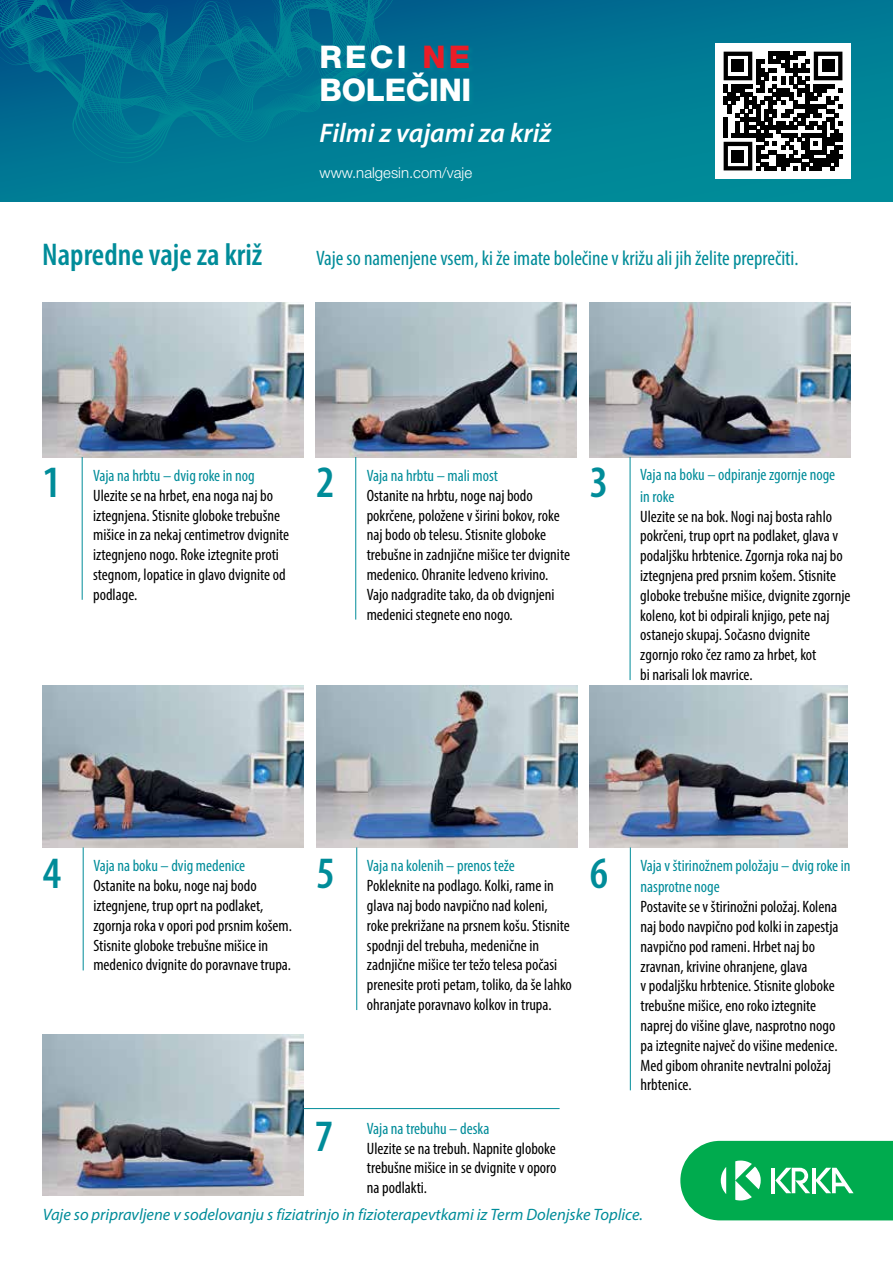
<style>
.page{position:relative;width:893px;height:1263px;background:#fff}
.page>*{position:absolute;margin:0;border:0;box-sizing:border-box;transform-origin:0 0}
.t1{font:600 condensed 45px "Myriad Pro";color:#008c99}
.t2{font:600 condensed 31.5px "Myriad Pro";color:#008c99}
.t3{font:800 31.2px/33.2px "Helvetica Neue LT Pro";letter-spacing:-.01em;color:#fff}
.t4{font:italic 600 27px "Myriad Pro";color:#fff}
.t5{font:condensed 21px "Myriad Pro";color:#008c99}
.t6{font:condensed 16.5px/19.8px "Myriad Pro";color:#000}
.t7{font:condensed 16.5px/21.6px "Myriad Pro";color:#008c99}
.t8{font:italic 16.5px "Myriad Pro";color:#008c99}
.t9{font:300 15px "Helvetica Neue LT Pro";color:#fff}
.s1{color:#ea1d27}
</style>
<div class="page">
<div style="left:0;top:0;width:893px;height:202px;background:linear-gradient(to bottom,#007092,#008a98)"></div>
<svg style="left:680px;top:1141px;width:213px;height:79px"></svg>
<hr style="left:812px;top:1168px;width:3px;height:25px;background:#fff">
<hr style="left:772px;top:1168px;width:3px;height:25px;background:#fff">
<img style="left:42px;top:302px;width:261px;height:155px">
<img style="left:316px;top:302px;width:261px;height:155px">
<img style="left:589px;top:302px;width:261px;height:155px">
<img style="left:42px;top:1034px;width:261px;height:161px">
<img style="left:43px;top:686px;width:260px;height:161px">
<img style="left:316px;top:686px;width:261px;height:161px">
<img style="left:590px;top:686px;width:258px;height:161px">
<div style="left:0;top:138px;width:367px;height:30px;background:#007d95"></div>
<div style="left:0;top:138px;width:366px;height:25px;background:#007c95"></div>
<div style="left:0;top:138px;width:365px;height:17px;background:#007a95"></div>
<svg style="left:0;top:138px;width:364px;height:12px"></svg>
<svg style="left:0;top:127px;width:350px;height:20px;fill:#007894"></svg>
<svg style="left:38px;top:135px;width:420px;height:3px"></svg>
<svg style="left:36px;top:0;width:422px;height:135px;fill:#007994"></svg>
<svg style="left:35px;top:0;width:413px;height:133px;fill:#007a95"></svg>
<svg style="left:33px;top:0;width:411px;height:130px;fill:#007994"></svg>
<svg style="left:0;top:0;width:439px;height:127px"></svg>
<hr style="left:630px;top:457px;width:1px;height:223px;background:#008c99">
<hr style="left:355px;top:457px;width:1px;height:163px;background:#008c99">
<hr style="left:82px;top:457px;width:1px;height:143px;background:#008c99">
<hr style="left:83px;top:847px;width:1px;height:123px;background:#008c99">
<hr style="left:630px;top:847px;width:1px;height:243px;background:#008c99">
<hr style="left:356px;top:847px;width:1px;height:163px;background:#008c99">
<hr style="left:304px;top:1108px;width:256px;height:1px;background:#008c99">
<div style="left:321px;top:45px;width:155px;height:63px;background:#008c99;opacity:.45"></div>
<div style="left:715px;top:43px;width:136px;height:136px;background:#fff"></div>
<svg style="left:724px;top:52px;width:118px;height:118px"></svg>
<div style="left:732px;top:60px;width:12px;height:12px;background:#000"></div>
<div style="left:822px;top:60px;width:12px;height:12px;background:#000"></div>
<div style="left:732px;top:150px;width:12px;height:12px;background:#000"></div>
<h3 class="t3" style="left:320px;top:40px;width:153px">RECI <span class="s1">NE<br></span>BOLEČINI</h3>
<h3 class="t4" style="left:320px;top:116px;width:233px">Filmi z vajami za križ</h3>
<p class="t9" style="left:320px;top:163px;width:154px">www.nalgesin.com/vaje</p>
<h2 class="t2" style="left:42px;top:235px;width:222px">Napredne vaje za križ</h2>
<p class="t5" style="left:316px;top:245px;width:484px">Vaje so namenjene vsem, ki že imate bolečine v križu ali jih želite preprečiti.</p>
<h1 class="t1" style="left:43px;top:454px;width:20px">1</h1>
<h1 class="t1" style="left:316px;top:454px;width:20px">2</h1>
<h1 class="t1" style="left:590px;top:454px;width:20px">3</h1>
<p class="t7" style="left:93px;top:464px;width:163px">Vaja na hrbtu – dvig roke in nog</p>
<p class="t6" style="left:93px;top:485px;width:198px">Ulezite se na hrbet, ena noga naj bo iztegnjena. Stisnite globoke trebušne mišice in za nekaj centimetrov dvignite iztegnjeno nogo. Roke iztegnite proti stegnom, lopatice in glavo dvignite od podlage.</p>
<p class="t7" style="left:367px;top:464px;width:133px">Vaja na hrbtu – mali most</p>
<p class="t6" style="left:367px;top:485px;width:205px">Ostanite na hrbtu, noge naj bodo pokrčene, položene v širini bokov, roke naj bodo ob telesu. Stisnite globoke trebušne in zadnjične mišice ter dvignite medenico. Ohranite ledveno krivino.<br>Vajo nadgradite tako, da ob dvignjeni medenici stegnete eno nogo.</p>
<p class="t7" style="left:640px;top:464px;width:196px">Vaja na boku – odpiranje zgornje noge in roke</p>
<p class="t6" style="left:640px;top:506px;width:212px">Ulezite se na bok. Nogi naj bosta rahlo pokrčeni, trup oprt na podlaket, glava v podaljšku hrbtenice. Zgornja roka naj bo iztegnjena pred prsnim košem. Stisnite globoke trebušne mišice, dvignite zgornje koleno, kot bi odpirali knjigo, pete naj ostanejo skupaj. Sočasno dvignite zgornjo roko čez ramo za hrbet, kot<br>bi narisali lok mavrice.</p>
<h1 class="t1" style="left:43px;top:845px;width:20px">4</h1>
<h1 class="t1" style="left:316px;top:845px;width:20px">5</h1>
<h1 class="t1" style="left:590px;top:845px;width:20px">6</h1>
<p class="t7" style="left:367px;top:855px;width:149px">Vaja na kolenih – prenos teže</p>
<p class="t6" style="left:367px;top:876px;width:206px">Pokleknite na podlago. Kolki, rame in glava naj bodo navpično nad koleni, roke prekrižane na prsnem košu. Stisnite spodnji del trebuha, medenične in zadnjične mišice ter težo telesa počasi prenesite proti petam, toliko, da še lahko ohranjate poravnavo kolkov in trupa.</p>
<p class="t7" style="left:93px;top:855px;width:153px">Vaja na boku – dvig medenice</p>
<p class="t6" style="left:93px;top:876px;width:200px">Ostanite na boku, noge naj bodo iztegnjene, trup oprt na podlaket, zgornja roka v opori pod prsnim košem.<br>Stisnite globoke trebušne mišice in medenico dvignite do poravnave trupa.</p>
<h1 class="t1" style="left:315px;top:1109px;width:20px">7</h1>
<p class="t7" style="left:367px;top:1117px;width:124px">Vaja na trebuhu – deska</p>
<p class="t6" style="left:367px;top:1138px;width:191px;text-align:justify">Ulezite se na trebuh. Napnite globoke trebušne mišice in se dvignite v oporo na podlakti.</p>
<p class="t7" style="left:640px;top:854px;width:212px">Vaja v štirinožnem položaju – dvig roke in nasprotne noge</p>
<p class="t6" style="left:640px;top:896px;width:199px">Postavite se v štirinožni položaj. Kolena naj bodo navpično pod kolki in zapestja navpično pod rameni. Hrbet naj bo zravnan, krivine ohranjene, glava<br>v podaljšku hrbtenice. Stisnite globoke trebušne mišice, eno roko iztegnite naprej do višine glave, nasprotno nogo pa iztegnite največ do višine medenice.<br>Med gibom ohranite nevtralni položaj hrbtenice.</p>
<p class="t8" style="left:43px;top:1204px;width:602px">Vaje so pripravljene v sodelovanju s fiziatrinjo in fizioterapevtkami iz Term Dolenjske Toplice.</p>
</div>
